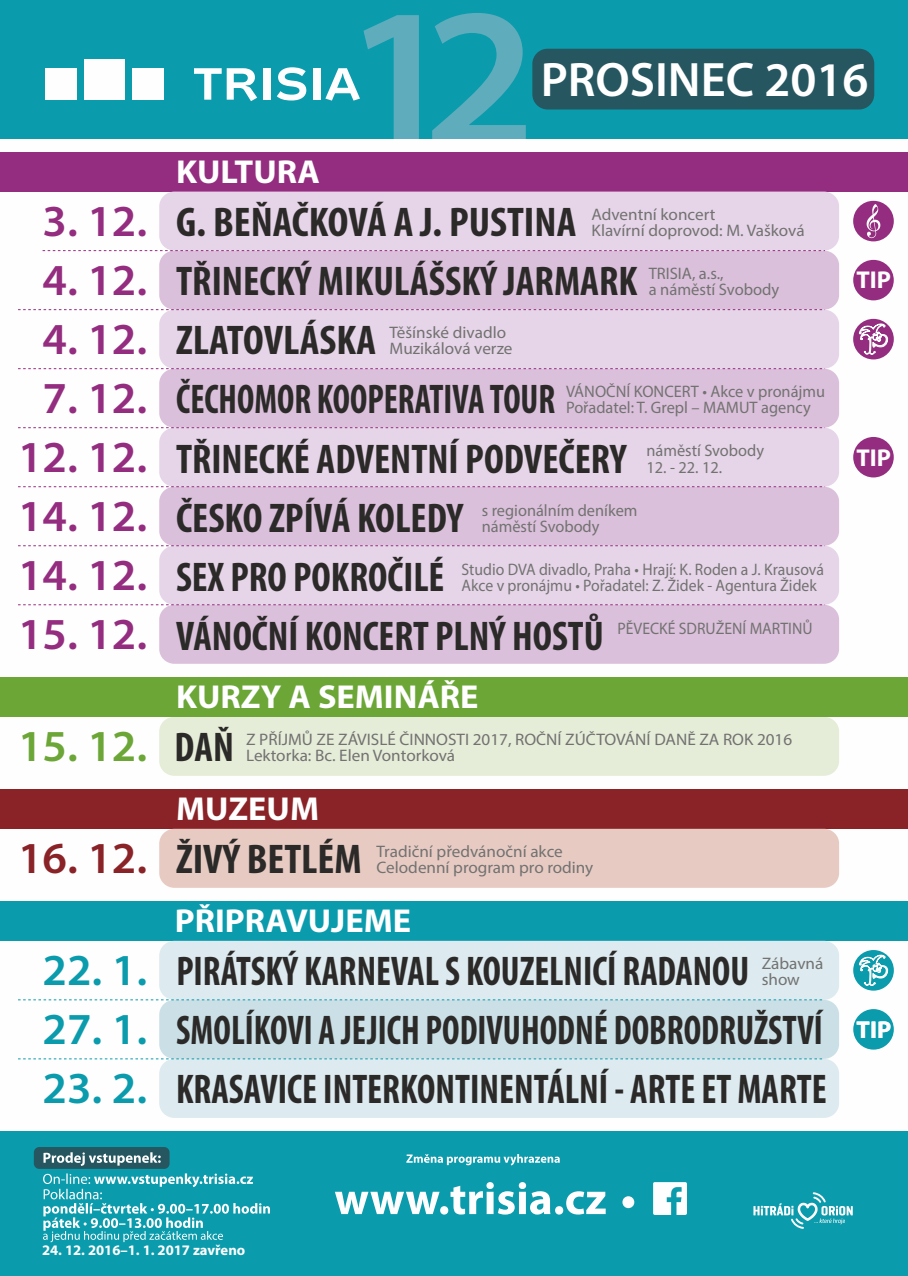
<style>
.page{position:relative;width:908px;height:1276px;background:#fff}
.page>*{position:absolute;margin:0;border:0;box-sizing:border-box;transform-origin:0 0}
.t1{font:600 200.6px "Myriad Pro";color:#5fadbc;scale:1.06 1}
.t2{font:600 48.6px "Myriad Pro";color:#fff}
.t3{font:600 44.4px "Myriad Pro";color:#942d80}
.t4{font:600 44.4px "Myriad Pro";color:#6ba637}
.t5{font:600 44.4px "Myriad Pro";color:#0a9bac}
.t6{font:700 condensed 41.6px "Myriad Pro";color:#2b2a29}
.t7{font:700 condensed 41.6px "Myriad Pro";color:#2b2a29;scale:.96 1}
.t8{font:700 condensed 41.6px "Myriad Pro";color:#2b2a29;scale:.91 1}
.t9{font:700 condensed 41.6px "Myriad Pro";color:#2b2a29;scale:.87 1}
.t10{font:700 condensed 41.6px "Myriad Pro";color:#2b2a29;scale:.9 1}
.t11{font:700 condensed 41.6px "Myriad Pro";color:#2b2a29;scale:.86 1}
.t12{font:700 33.3px "Myriad Pro";color:#fff}
.t13{font:700 24.4px "Myriad Pro";color:#fff}
.t14{font:16.7px/16px "Myriad Pro";color:#727271}
.t15{font:16.7px/16px "Myriad Pro";color:#727271;scale:.94 1}
.t16{font:700 14.6px "Myriad Pro";color:#fefefe}
.s1{font-weight:600;font-stretch:normal;font-size:44.4px;color:#942d80}
.s2{font-weight:600;font-stretch:normal;font-size:44.4px;color:#8a2327}
.s3{font-weight:600;font-stretch:normal;font-size:44.4px;color:#0a9bac}
</style>
<div class="page">
<div style="left:0;top:0;width:907px;height:139px;background:#0a9bac"></div>
<div style="left:532px;top:49px;width:341px;height:60px;background:#265760;border-radius:15px"></div>
<svg style="left:194px;top:68px;width:63px;height:33px"></svg>
<div style="left:263px;top:68px;width:7px;height:32px;background:#fefefe"></div>
<svg style="left:277px;top:67px;width:29px;height:33px"></svg>
<div style="left:313px;top:68px;width:7px;height:32px;background:#fefefe"></div>
<svg style="left:325px;top:68px;width:35px;height:33px"></svg>
<div style="left:46px;top:68px;width:31px;height:32px;background:#fefefe"></div>
<div style="left:84px;top:59px;width:41px;height:41px;background:#fefefe"></div>
<div style="left:132px;top:68px;width:31px;height:32px;background:#fefefe"></div>
<div style="left:0;top:1131px;width:907px;height:144px;background:#0a9bac"></div>
<svg style="left:406px;top:1154px;width:153px;height:11px"></svg>
<div style="left:34px;top:1147px;width:135px;height:22px;background:#265760;border-radius:5px"></div>
<svg style="left:43px;top:1152px;width:118px;height:14px"></svg>
<div style="left:622px;top:1196px;width:12px;height:12px;background:#fefefe;border-radius:50%"></div>
<svg style="left:335px;top:1182px;width:270px;height:32px"></svg>
<img style="left:653px;top:1182px;width:33px;height:32px">
<svg style="left:43px;top:1173px;width:227px;height:69px"></svg>
<svg style="left:753px;top:1192px;width:99px;height:36px"></svg>
<div style="left:159px;top:717px;width:679px;height:59px;background:#e5ecd7;border-radius:15px"></div>
<div style="left:0;top:677px;width:907px;height:40px;background:#6ba637"></div>
<div style="left:0;top:789px;width:907px;height:40px;background:#8a2327"></div>
<div style="left:159px;top:829px;width:679px;height:59px;background:#e7cbc3;border-radius:15px"></div>
<svg style="left:852px;top:319px;width:41px;height:40px"></svg>
<svg style="left:858px;top:322px;width:34px;height:33px"></svg>
<div style="left:852px;top:260px;width:41px;height:40px;background:#942d80;border-radius:50%"></div>
<div style="left:852px;top:201px;width:41px;height:40px;background:#942d80;border-radius:50%"></div>
<svg style="left:866px;top:204px;width:13px;height:34px"></svg>
<div style="left:159px;top:251px;width:679px;height:59px;background:#dbc0db;border-radius:15px"></div>
<div style="left:159px;top:369px;width:679px;height:59px;background:#dbc0db;border-radius:15px"></div>
<div style="left:0;top:152px;width:907px;height:40px;background:#942d80"></div>
<div style="left:159px;top:192px;width:679px;height:59px;background:#e6d5e8;border-radius:15px"></div>
<div style="left:159px;top:310px;width:679px;height:59px;background:#e6d5e8;border-radius:15px"></div>
<div style="left:159px;top:428px;width:679px;height:59px;background:#e6d5e8;border-radius:15px"></div>
<svg style="left:43px;top:250px;width:781px;height:1px"></svg>
<svg style="left:18px;top:309px;width:806px;height:1px"></svg>
<svg style="left:18px;top:427px;width:806px;height:1px"></svg>
<svg style="left:18px;top:368px;width:804px;height:1px"></svg>
<div style="left:852px;top:437px;width:41px;height:40px;background:#942d80;border-radius:50%"></div>
<div style="left:159px;top:487px;width:679px;height:59px;background:#dbc0db;border-radius:15px"></div>
<svg style="left:18px;top:486px;width:805px;height:1px"></svg>
<div style="left:159px;top:546px;width:679px;height:59px;background:#e6d5e8;border-radius:15px"></div>
<svg style="left:18px;top:545px;width:806px;height:1px"></svg>
<div style="left:159px;top:605px;width:679px;height:59px;background:#dbc0db;border-radius:15px"></div>
<svg style="left:18px;top:604px;width:805px;height:1px"></svg>
<svg style="left:852px;top:950px;width:41px;height:40px"></svg>
<svg style="left:858px;top:953px;width:34px;height:33px"></svg>
<div style="left:852px;top:1009px;width:41px;height:40px;background:#0a9bac;border-radius:50%"></div>
<div style="left:0;top:901px;width:907px;height:40px;background:#0a9bac"></div>
<div style="left:159px;top:941px;width:679px;height:59px;background:#ddeaef;border-radius:15px"></div>
<div style="left:159px;top:1000px;width:679px;height:59px;background:#cbe0e6;border-radius:15px"></div>
<div style="left:159px;top:1059px;width:679px;height:59px;background:#ddeaef;border-radius:15px"></div>
<svg style="left:18px;top:1058px;width:804px;height:1px"></svg>
<svg style="left:18px;top:999px;width:805px;height:1px"></svg>
<h3 class="t12" style="left:176px;top:158px;width:145px">KULTURA</h3>
<h1 class="t1" style="left:343px;top:-5px;width:184px">12</h1>
<h2 class="t2" style="left:540px;top:59px;width:329px">PROSINEC 2016</h2>
<h3 class="t6" style="left:43px;top:205px;width:535px"><span class="s1">3. 12.</span> G. BEŇAČKOVÁ A J. PUSTINA</h3>
<p class="t14" style="left:591px;top:208px;width:214px">Adventní koncert<br>Klavírní doprovod: M. Vašková</p>
<h3 class="t3" style="left:43px;top:262px;width:106px">4. 12.</h3>
<h3 class="t6" style="left:176px;top:264px;width:463px">TŘINECKÝ MIKULÁŠSKÝ JARMARK</h3>
<p class="t14" style="left:648px;top:267px;width:132px">TRISIA, a.s.,<br>a náměstí Svobody</p>
<h3 class="t3" style="left:43px;top:321px;width:106px">4. 12.</h3>
<h3 class="t6" style="left:176px;top:323px;width:201px">ZLATOVLÁSKA</h3>
<p class="t14" style="left:389px;top:326px;width:124px">Těšínské divadlo<br>Muzikálová verze</p>
<h3 class="t3" style="left:43px;top:380px;width:106px">7. 12.</h3>
<h3 class="t11" style="left:176px;top:382px;width:442px">ČECHOMOR KOOPERATIVA TOUR</h3>
<p class="t14" style="left:566px;top:385px;width:260px">VÁNOČNÍ KONCERT • Akce v pronájmu<br>Pořadatel: T. Grepl – MAMUT agency</p>
<h3 class="t3" style="left:18px;top:439px;width:131px">12. 12.</h3>
<h3 class="t6" style="left:176px;top:441px;width:452px">TŘINECKÉ ADVENTNÍ PODVEČERY</h3>
<p class="t14" style="left:646px;top:444px;width:119px">náměstí Svobody</p>
<p class="t14" style="left:646px;top:460px;width:77px">12. - 22. 12.</p>
<h3 class="t6" style="left:18px;top:500px;width:446px"><span class="s1">14. 12.</span> ČESKO ZPÍVÁ KOLEDY</h3>
<p class="t14" style="left:481px;top:503px;width:157px">s regionálním deníkem náměstí Svobody</p>
<h3 class="t7" style="left:18px;top:559px;width:445px"><span class="s1">14. 12.</span> SEX PRO POKROČILÉ</h3>
<p class="t15" style="left:461px;top:562px;width:387px">Studio DVA divadlo, Praha • Hrají: K. Roden a J. Krausová<br>Akce v pronájmu • Pořadatel: Z. Židek - Agentura Židek</p>
<h3 class="t7" style="left:18px;top:618px;width:611px"><span class="s1">15. 12.</span> VÁNOČNÍ KONCERT PLNÝ HOSTŮ</h3>
<p class="t15" style="left:617px;top:621px;width:209px">PĚVECKÉ SDRUŽENÍ MARTINŮ</p>
<h3 class="t12" style="left:176px;top:683px;width:304px">KURZY A SEMINÁŘE</h3>
<h3 class="t6" style="left:174px;top:730px;width:61px">DAŇ</h3>
<p class="t14" style="left:246px;top:733px;width:547px">Z PŘÍJMŮ ZE ZÁVISLÉ ČINNOSTI 2017, ROČNÍ ZÚČTOVÁNÍ DANĚ ZA ROK 2016<br>Lektorka: Bc. Elen Vontorková</p>
<h3 class="t12" style="left:176px;top:795px;width:144px">MUZEUM</h3>
<p class="t14" style="left:376px;top:844px;width:188px">Tradiční předvánoční akce</p>
<h3 class="t4" style="left:18px;top:727px;width:131px">15. 12.</h3>
<h3 class="t6" style="left:18px;top:841px;width:345px"><span class="s2">16. 12.</span> ŽIVÝ BETLÉM</h3>
<p class="t14" style="left:376px;top:860px;width:218px">Celodenní program pro rodiny</p>
<h3 class="t12" style="left:175px;top:907px;width:237px">PŘIPRAVUJEME</h3>
<h3 class="t10" style="left:43px;top:953px;width:786px"><span class="s3">22. 1.</span> PIRÁTSKÝ KARNEVAL S KOUZELNICÍ RADANOU</h3>
<p class="t14" style="left:761px;top:956px;width:63px">Zábavná show</p>
<h3 class="t5" style="left:43px;top:1010px;width:106px">27. 1.</h3>
<h3 class="t9" style="left:176px;top:1012px;width:744px">SMOLÍKOVI A JEJICH PODIVUHODNÉ DOBRODRUŽSTVÍ</h3>
<h3 class="t8" style="left:43px;top:1071px;width:862px"><span class="s3">23. 2.</span> KRASAVICE INTERKONTINENTÁLNÍ - ARTE ET MARTE</h3>
<h3 class="t13" style="left:856px;top:270px;width:36px">TIP</h3>
<h3 class="t13" style="left:856px;top:447px;width:36px">TIP</h3>
<h3 class="t13" style="left:856px;top:1019px;width:36px">TIP</h3>
<p class="t16" style="left:42px;top:1244px;width:205px">24. 12. 2016–1. 1. 2017 zavřeno</p>
</div>
